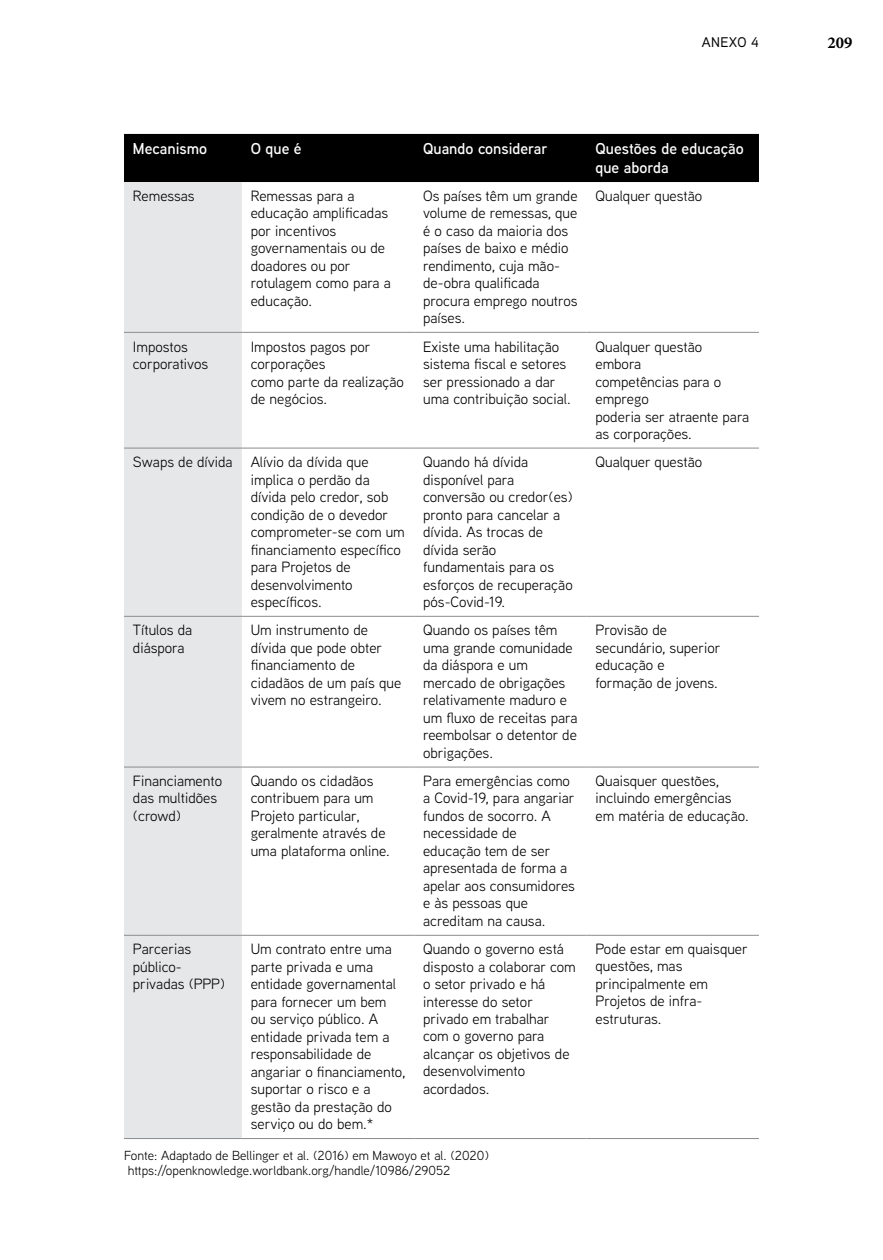
<style>
.page{position:relative;width:883px;height:1260px;background:#fff}
.page>*{position:absolute;margin:0;border:0;box-sizing:border-box;transform-origin:0 0}
.t1{font:700 16.62px "Minion Pro";color:#000}
.t2{font:600 15.75px/19.2px "Aaux Next";color:#fff}
.t3{font:14.88px/17.5px "Aaux Next";color:#000}
.t4{font:500 14px "Aaux Next";letter-spacing:.03em;color:#000}
.t5{font:13.12px/15.8px "Aaux Next";color:#000}
</style>
<div class="page">
<div style="left:124px;top:134px;width:635px;height:48px;background:#000"></div>
<div style="left:124px;top:182px;width:118px;height:956px;background:#e6e7e8"></div>
<hr style="left:124px;top:332px;width:118px;height:1px;background:#8a8c8e">
<hr style="left:242px;top:332px;width:172px;height:1px;background:#8a8c8e">
<hr style="left:414px;top:332px;width:173px;height:1px;background:#8a8c8e">
<hr style="left:587px;top:332px;width:172px;height:1px;background:#8a8c8e">
<hr style="left:124px;top:448px;width:118px;height:1px;background:#8a8c8e">
<hr style="left:242px;top:448px;width:172px;height:1px;background:#8a8c8e">
<hr style="left:414px;top:448px;width:173px;height:1px;background:#8a8c8e">
<hr style="left:587px;top:448px;width:172px;height:1px;background:#8a8c8e">
<hr style="left:124px;top:616px;width:118px;height:1px;background:#8a8c8e">
<hr style="left:242px;top:616px;width:172px;height:1px;background:#8a8c8e">
<hr style="left:414px;top:616px;width:173px;height:1px;background:#8a8c8e">
<hr style="left:587px;top:616px;width:172px;height:1px;background:#8a8c8e">
<hr style="left:124px;top:767px;width:118px;height:1px;background:#8a8c8e">
<hr style="left:242px;top:767px;width:172px;height:1px;background:#8a8c8e">
<hr style="left:414px;top:767px;width:173px;height:1px;background:#8a8c8e">
<hr style="left:587px;top:767px;width:172px;height:1px;background:#8a8c8e">
<hr style="left:124px;top:935px;width:118px;height:1px;background:#8a8c8e">
<hr style="left:242px;top:935px;width:172px;height:1px;background:#8a8c8e">
<hr style="left:414px;top:935px;width:173px;height:1px;background:#8a8c8e">
<hr style="left:587px;top:935px;width:172px;height:1px;background:#8a8c8e">
<hr style="left:124px;top:1138px;width:118px;height:1px;background:#8a8c8e">
<hr style="left:242px;top:1138px;width:172px;height:1px;background:#8a8c8e">
<hr style="left:414px;top:1138px;width:173px;height:1px;background:#8a8c8e">
<hr style="left:587px;top:1138px;width:172px;height:1px;background:#8a8c8e">
<p class="t4" style="left:702px;top:33px;width:59px">ANEXO 4</p>
<p class="t1" style="left:827px;top:31px;width:26px">209</p>
<p class="t2" style="left:133px;top:138px;width:76px">Mecanismo</p>
<p class="t2" style="left:251px;top:138px;width:52px">O que é</p>
<p class="t2" style="left:423px;top:138px;width:126px">Quando considerar</p>
<p class="t2" style="left:596px;top:138px;width:150px">Questões de educação que aborda</p>
<p class="t3" style="left:133px;top:186px;width:63px">Remessas</p>
<p class="t3" style="left:251px;top:186px;width:142px">Remessas para a educação amplificadas por incentivos governamentais ou de doadores ou por rotulagem como para a educação.</p>
<p class="t3" style="left:423px;top:186px;width:156px">Os países têm um grande volume de remessas, que é o caso da maioria dos países de baixo e médio rendimento, cuja mão&shy;de-obra qualificada procura emprego noutros países.</p>
<p class="t3" style="left:596px;top:186px;width:108px">Qualquer questão</p>
<p class="t3" style="left:133px;top:337px;width:77px">Impostos corporativos</p>
<p class="t3" style="left:251px;top:337px;width:155px">Impostos pagos por corporações<br>como parte da realização de negócios.</p>
<p class="t3" style="left:423px;top:337px;width:149px">Existe uma habilitação sistema fiscal e setores ser pressionado a dar uma contribuição social.</p>
<p class="t3" style="left:596px;top:337px;width:155px">Qualquer questão embora<br>competências para o emprego<br>poderia ser atraente para as corporações.</p>
<p class="t3" style="left:251px;top:453px;width:156px;text-indent:-118px">Swaps de dívida Alívio da dívida que implica o perdão da dívida pelo credor, sob condição de o devedor comprometer-se com um financiamento específico para Projetos de desenvolvimento específicos.</p>
<p class="t3" style="left:423px;top:453px;width:151px">Quando há dívida disponível para conversão ou credor(es) pronto para cancelar a dívida. As trocas de dívida serão fundamentais para os esforços de recuperação pós-Covid-19.</p>
<p class="t3" style="left:596px;top:453px;width:108px">Qualquer questão</p>
<p class="t3" style="left:133px;top:621px;width:61px">Títulos da diáspora</p>
<p class="t3" style="left:251px;top:621px;width:152px">Um instrumento de dívida que pode obter financiamento de cidadãos de um país que vivem no estrangeiro.</p>
<p class="t3" style="left:423px;top:621px;width:156px">Quando os países têm uma grande comunidade da diáspora e um mercado de obrigações relativamente maduro e um fluxo de receitas para reembolsar o detentor de obrigações.</p>
<p class="t3" style="left:596px;top:621px;width:127px">Provisão de secundário, superior educação e formação de jovens.</p>
<p class="t3" style="left:133px;top:772px;width:91px">Financiamento das multidões (crowd)</p>
<p class="t3" style="left:251px;top:772px;width:141px">Quando os cidadãos contribuem para um<br>Projeto particular, geralmente através de uma plataforma online.</p>
<p class="t3" style="left:423px;top:772px;width:153px">Para emergências como a Covid-19, para angariar fundos de socorro. A necessidade de educação tem de ser apresentada de forma a apelar aos consumidores e às pessoas que acreditam na causa.</p>
<p class="t3" style="left:596px;top:771px;width:155px">Quaisquer questões, incluindo emergências em matéria de educação.</p>
<p class="t3" style="left:133px;top:940px;width:94px">Parcerias público&shy;privadas (PPP)</p>
<p class="t3" style="left:251px;top:940px;width:156px">Um contrato entre uma parte privada e uma entidade governamental para fornecer um bem<br>ou serviço público. A entidade privada tem a responsabilidade de angariar o financiamento, suportar o risco e a gestão da prestação do serviço ou do bem.*</p>
<p class="t3" style="left:423px;top:940px;width:154px">Quando o governo está disposto a colaborar com o setor privado e há interesse do setor privado em trabalhar com o governo para alcançar os objetivos de desenvolvimento acordados.</p>
<p class="t3" style="left:596px;top:940px;width:154px">Pode estar em quaisquer questões, mas principalmente em<br>Projetos de infra&shy;estruturas.</p>
<p class="t5" style="left:124px;top:1147px;width:366px">Fonte: Adaptado de Bellinger et al. (2016) em Mawoyo et al. (2020) https://openknowledge.worldbank.org/handle/10986/29052</p>
</div>
